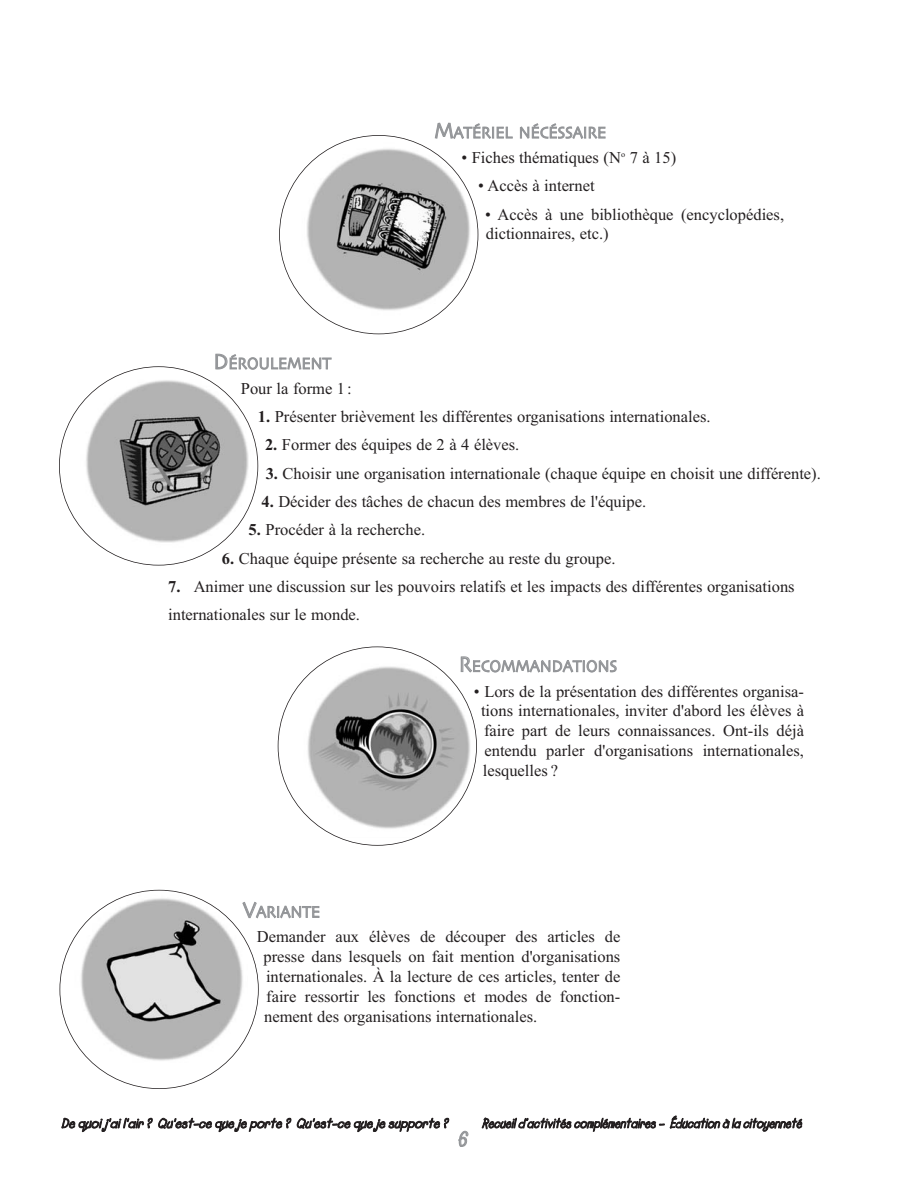
<style>
.page{position:relative;width:918px;height:1188px;background:#fff}
.page>*{position:absolute;margin:0;border:0;box-sizing:border-box;transform-origin:0 0}
.t1{font:italic 700 21px "Lemonade ICG";color:#939598}
.t2{font:16.8px "Skia";letter-spacing:-.005em;color:#939598;scale:.9 1}
.t3{font:16.5px/19.8px "Times New Roman";color:#231f20;text-align:justify}
.t4{font:italic 700 13.5px "Lemonade ICG";color:#231f20}
.t5{font:italic 700 13.5px "Lemonade ICG";color:#231f20;scale:.9 1}
.s1{font-size:22.5px}
.s2{font-weight:700}
</style>
<div class="page">
<img style="left:299px;top:658px;width:178px;height:179px">
<img style="left:69px;top:890px;width:184px;height:182px">
<img style="left:297px;top:137px;width:179px;height:182px">
<img style="left:80px;top:374px;width:174px;height:173px">
<p class="t2" style="left:434px;top:126px;width:192px"><span class="s1">M</span>ATÉRIEL NÉCÉSSAIRE</p>
<p class="t3" style="left:461px;top:149px;width:216px">• Fiches thématiques (N<sup>o</sup> 7 à 15)</p>
<p class="t3" style="left:478px;top:177px;width:118px">• Accès à internet</p>
<p class="t3" style="left:485px;top:206px;width:300px">• Accès à une bibliothèque (encyclopédies, dictionnaires, etc.)</p>
<p class="t2" style="left:214px;top:357px;width:132px"><span class="s1">D</span>ÉROULEMENT</p>
<p class="t3" style="left:241px;top:380px;width:112px">Pour la forme 1 :</p>
<p class="t3" style="left:258px;top:408px;width:454px"><span class="s2">1.</span> Présenter brièvement les différentes organisations internationales.</p>
<p class="t3" style="left:265px;top:437px;width:256px"><span class="s2">2.</span> Former des équipes de 2 à 4 élèves.</p>
<p class="t3" style="left:266px;top:465px;width:557px"><span class="s2">3.</span> Choisir une organisation internationale (chaque équipe en choisit une différente).</p>
<p class="t3" style="left:261px;top:493px;width:386px"><span class="s2">4.</span> Décider des tâches de chacun des membres de l'équipe.</p>
<p class="t3" style="left:249px;top:522px;width:178px"><span class="s2">5.</span> Procéder à la recherche.</p>
<p class="t3" style="left:222px;top:550px;width:395px"><span class="s2">6.</span> Chaque équipe présente sa recherche au reste du groupe.</p>
<p class="t3" style="left:168px;top:574px;width:628px;line-height:28.3px"><span class="s2">7.</span> Animer une discussion sur les pouvoirs relatifs et les impacts des différentes organisations internationales sur le monde.</p>
<p class="t2" style="left:459px;top:660px;width:177px"><span class="s1">R</span>ECOMMANDATIONS</p>
<p class="t3" style="left:481px;top:683px;width:324px;text-indent:-7px">• Lors de la présentation des différentes organisa&shy;tions internationales, inviter d'abord les élèves à faire part de leurs connaissances. Ont-ils déjà entendu parler d'organisations internationales, lesquelles ?</p>
<p class="t2" style="left:243px;top:905px;width:87px"><span class="s1">V</span>ARIANTE</p>
<p class="t3" style="left:263px;top:929px;width:358px;text-indent:-7px">Demander aux élèves de découper des articles de presse dans lesquels on fait mention d'organisations internationales. À la lecture de ces articles, tenter de faire ressortir les fonctions et modes de fonction&shy;nement des organisations internationales.</p>
<p class="t4" style="left:61px;top:1118px;width:391px">De quoij 'ail'air ? Qu'est-ce que je porte ? Qu'est-ce que je supporte ?</p>
<p class="t5" style="left:482px;top:1118px;width:360px">Recueild’activités complémentaires – Éducation à la citoyenneté</p>
<p class="t1" style="left:457px;top:1131px;width:16px">6</p>
</div>
